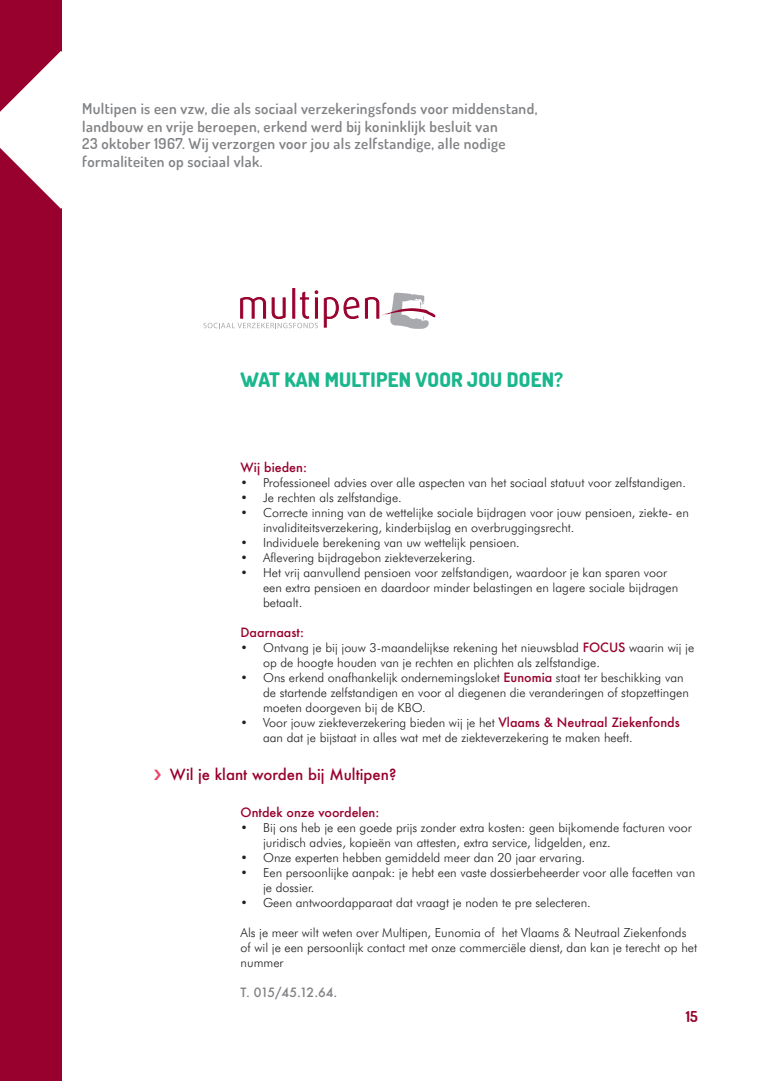
<style>
.page{position:relative;width:780px;height:1081px;background:#fff}
.page>*{position:absolute;margin:0;border:0;box-sizing:border-box;transform-origin:0 0}
.t1{font:800 20px "Dosis";letter-spacing:.01em;color:#1ab78d}
.t2{font:600 15px/17.5px "Dosis";letter-spacing:.025em;color:#808285}
.t3{font:500 15px "Futura";color:#98012d}
.t4{font:700 15px "Dosis";color:#98012d}
.t5{font:300 12.5px/15px "Futura BT";color:#231f20}
.t6{font:500 12.5px "Futura";color:#98012d}
.t7{font:500 12.5px "Futura";letter-spacing:-.08em;color:#808285}
.s1{font-family:"Futura";font-weight:500;color:#98012d}
</style>
<div class="page">
<div style="left:0;top:0;width:62px;height:1081px;background:#98012d"></div>
<div style="left:292px;top:288px;width:3px;height:30px;background:#98012d;border:1px solid #98012d"></div>
<svg style="left:324px;top:297px;width:35px;height:31px"></svg>
<svg style="left:203px;top:290px;width:115px;height:38px"></svg>
<svg style="left:365px;top:293px;width:70px;height:36px"></svg>
<svg style="left:0;top:51px;width:62px;height:158px"></svg>
<p class="t2" style="left:82px;top:99px;width:456px">Multipen is een vzw, die als sociaal verzekeringsfonds voor middenstand, landbouw en vrije beroepen, erkend werd bij koninklijk besluit van<br>23 oktober 1967. Wij verzorgen voor jou als zelfstandige, alle nodige formaliteiten op sociaal vlak.</p>
<h1 class="t1" style="left:240px;top:367px;width:324px">WAT KAN MULTIPEN VOOR JOU DOEN?</h1>
<p class="t6" style="left:240px;top:458px;width:68px">Wij bieden:</p>
<p class="t5" style="left:240px;top:474px;width:447px">• Professioneel advies over alle aspecten van het sociaal statuut voor zelfstandigen.</p>
<p class="t5" style="left:240px;top:489px;width:163px">• Je rechten als zelfstandige.</p>
<p class="t5" style="left:263px;top:504px;width:427px;text-indent:-22px">• Correcte inning van de wettelijke sociale bijdragen voor jouw pensioen, ziekte- en invaliditeitsverzekering, kinderbijslag en overbruggingsrecht.</p>
<p class="t5" style="left:240px;top:534px;width:281px">• Individuele berekening van uw wettelijk pensioen.</p>
<p class="t5" style="left:240px;top:549px;width:236px">• Aflevering bijdragebon ziekteverzekering.</p>
<p class="t5" style="left:263px;top:564px;width:416px;text-indent:-22px">• Het vrij aanvullend pensioen voor zelfstandigen, waardoor je kan sparen voor een extra pensioen en daardoor minder belastingen en lagere sociale bijdragen betaalt.</p>
<p class="t6" style="left:240px;top:623px;width:65px">Daarnaast:</p>
<p class="t5" style="left:263px;top:639px;width:432px;text-indent:-22px">• Ontvang je bij jouw 3-maandelijkse rekening het nieuwsblad <span class="s1">FOCUS</span> waarin wij je op de hoogte houden van je rechten en plichten als zelfstandige.</p>
<p class="t5" style="left:263px;top:669px;width:427px;text-indent:-22px">• Ons erkend onafhankelijk ondernemingsloket <span class="s1">Eunomia</span> staat ter beschikking van de startende zelfstandigen en voor al diegenen die veranderingen of stopzettingen moeten doorgeven bij de KBO.</p>
<p class="t5" style="left:263px;top:714px;width:418px;text-indent:-22px">• Voor jouw ziekteverzekering bieden wij je het <span class="s1">Vlaams &amp; Neutraal Ziekenfonds </span>aan dat je bijstaat in alles wat met de ziekteverzekering te maken heeft.</p>
<p class="t3" style="left:170px;top:764px;width:228px">Wil je klant worden bij Multipen?</p>
<p class="t6" style="left:240px;top:803px;width:140px">Ontdek onze voordelen:</p>
<p class="t5" style="left:263px;top:819px;width:430px;text-indent:-22px">• Bij ons heb je een goede prijs zonder extra kosten: geen bijkomende facturen voor juridisch advies, kopieën van attesten, extra service, lidgelden, enz.</p>
<p class="t5" style="left:240px;top:849px;width:346px">• Onze experten hebben gemiddeld meer dan 20 jaar ervaring.</p>
<p class="t5" style="left:263px;top:864px;width:433px;text-indent:-22px">• Een persoonlijke aanpak: je hebt een vaste dossierbeheerder voor alle facetten van je dossier.</p>
<p class="t5" style="left:240px;top:894px;width:352px">• Geen antwoordapparaat dat vraagt je noden te pre selecteren.</p>
<p class="t5" style="left:240px;top:924px;width:458px">Als je meer wilt weten over Multipen, Eunomia of het Vlaams &amp; Neutraal Ziekenfonds of wil je een persoonlijk contact met onze commerciële dienst, dan kan je terecht op het nummer</p>
<p class="t7" style="left:240px;top:983px;width:98px">T. 015/45.12.64.</p>
<p class="t4" style="left:685px;top:1006px;width:13px">15</p>
</div>
